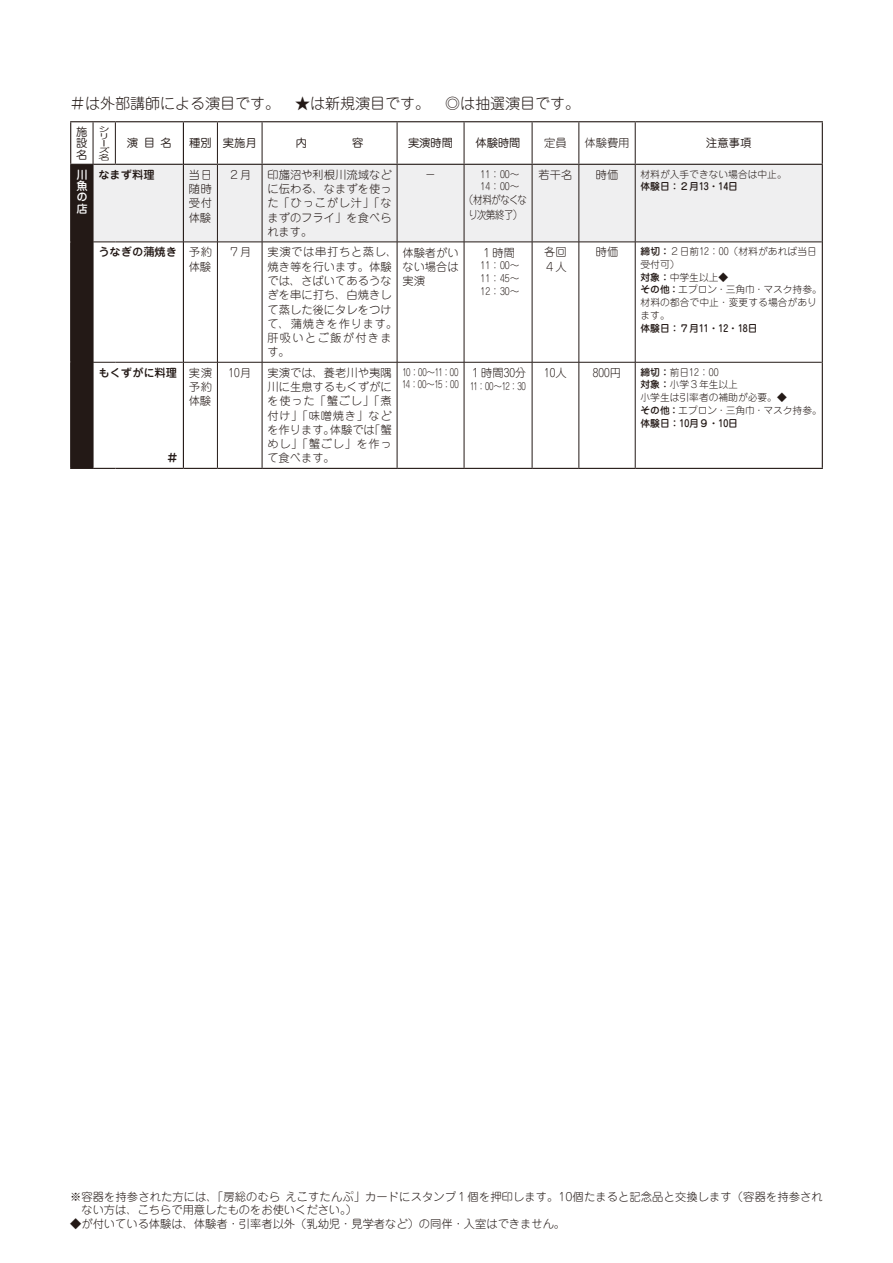
<style>
.page{position:relative;width:893px;height:1263px;background:#fff}
.page>*{position:absolute;margin:0;border:0;box-sizing:border-box;transform-origin:0 0}
.t1{font:300 15px "Jun 101 Pro";color:#231916}
.t2{font:300 11.25px/14.2px "Jun 101 Pro";letter-spacing:.005em;color:#231916}
.t3{font:500 11.25px "Jun 34 Pro";color:#231916}
.t4{font:11.25px/11.2px "Jun 201 Pro";color:#231916;text-align:justify}
.t5{font:300 11.25px/14.2px "Jun 101 Pro";letter-spacing:-.055em;color:#231916;text-align:center;scale:.85 1}
.t6{font:500 11.25px/11.2px "Jun 34 Pro";color:#fff;text-align:justify}
.t7{font:300 9.75px/12.8px "Jun 101 Pro";color:#231916}
.t8{font:500 9.75px "Jun 34 Pro";color:#231916}
.t9{font:300 9.75px/12.8px "Jun 101 Pro";color:#231916;scale:.9 1}
.t10{font:7.35px/7.1px "Jun 201 Pro";color:#231916;scale:1.54 1}
.s1{font-family:"Jun 101 Pro";font-weight:300}
.s2{font-family:"Jun 34 Pro";font-weight:500}
</style>
<div class="page">
<div style="left:115px;top:165px;width:707px;height:77px;background:#efeff0"></div>
<hr style="left:217px;top:122px;width:1px;height:42px;background:#231916">
<hr style="left:262px;top:122px;width:1px;height:42px;background:#231916">
<hr style="left:397px;top:122px;width:1px;height:42px;background:#231916">
<hr style="left:464px;top:122px;width:1px;height:42px;background:#231916">
<hr style="left:532px;top:122px;width:1px;height:42px;background:#231916">
<hr style="left:579px;top:122px;width:1px;height:42px;background:#231916">
<hr style="left:635px;top:122px;width:1px;height:42px;background:#231916">
<hr style="left:217px;top:165px;width:1px;height:77px;background:#231916">
<hr style="left:262px;top:165px;width:1px;height:77px;background:#231916">
<hr style="left:397px;top:165px;width:1px;height:77px;background:#231916">
<hr style="left:464px;top:165px;width:1px;height:77px;background:#231916">
<hr style="left:532px;top:165px;width:1px;height:77px;background:#231916">
<hr style="left:579px;top:165px;width:1px;height:77px;background:#231916">
<hr style="left:635px;top:165px;width:1px;height:77px;background:#231916">
<hr style="left:217px;top:242px;width:1px;height:120px;background:#231916">
<hr style="left:262px;top:242px;width:1px;height:120px;background:#231916">
<hr style="left:397px;top:242px;width:1px;height:120px;background:#231916">
<hr style="left:464px;top:242px;width:1px;height:120px;background:#231916">
<hr style="left:532px;top:242px;width:1px;height:120px;background:#231916">
<hr style="left:579px;top:242px;width:1px;height:120px;background:#231916">
<hr style="left:635px;top:242px;width:1px;height:120px;background:#231916">
<hr style="left:217px;top:362px;width:1px;height:106px;background:#231916">
<hr style="left:262px;top:362px;width:1px;height:106px;background:#231916">
<hr style="left:397px;top:362px;width:1px;height:106px;background:#231916">
<hr style="left:464px;top:362px;width:1px;height:106px;background:#231916">
<hr style="left:532px;top:362px;width:1px;height:106px;background:#231916">
<hr style="left:579px;top:362px;width:1px;height:106px;background:#231916">
<hr style="left:635px;top:362px;width:1px;height:106px;background:#231916">
<hr style="left:822px;top:242px;width:1px;height:120px;background:#231916">
<hr style="left:822px;top:362px;width:1px;height:106px;background:#231916">
<hr style="left:184px;top:362px;width:33px;height:1px;background:#231916">
<hr style="left:217px;top:362px;width:45px;height:1px;background:#231916">
<hr style="left:262px;top:362px;width:135px;height:1px;background:#231916">
<hr style="left:397px;top:362px;width:67px;height:1px;background:#231916">
<hr style="left:464px;top:362px;width:68px;height:1px;background:#231916">
<hr style="left:532px;top:362px;width:47px;height:1px;background:#231916">
<hr style="left:579px;top:362px;width:56px;height:1px;background:#231916">
<hr style="left:635px;top:362px;width:187px;height:1px;background:#231916">
<hr style="left:70px;top:122px;width:1px;height:42px;background:#231916">
<svg style="left:70px;top:121px;width:45px;height:1px"></svg>
<hr style="left:183px;top:121px;width:34px;height:1px;background:#231916">
<hr style="left:217px;top:121px;width:45px;height:1px;background:#231916">
<hr style="left:262px;top:121px;width:135px;height:1px;background:#231916">
<hr style="left:397px;top:121px;width:67px;height:1px;background:#231916">
<hr style="left:464px;top:121px;width:68px;height:1px;background:#231916">
<hr style="left:532px;top:121px;width:47px;height:1px;background:#231916">
<hr style="left:579px;top:121px;width:56px;height:1px;background:#231916">
<hr style="left:635px;top:121px;width:188px;height:1px;background:#231916">
<hr style="left:822px;top:122px;width:1px;height:42px;background:#231916">
<hr style="left:184px;top:164px;width:33px;height:1px;background:#231916">
<hr style="left:217px;top:164px;width:45px;height:1px;background:#231916">
<hr style="left:262px;top:164px;width:135px;height:1px;background:#231916">
<hr style="left:397px;top:164px;width:67px;height:1px;background:#231916">
<hr style="left:464px;top:164px;width:68px;height:1px;background:#231916">
<hr style="left:532px;top:164px;width:47px;height:1px;background:#231916">
<hr style="left:579px;top:164px;width:56px;height:1px;background:#231916">
<hr style="left:635px;top:164px;width:188px;height:1px;background:#231916">
<hr style="left:115px;top:121px;width:68px;height:1px;background:#231916">
<hr style="left:115px;top:164px;width:68px;height:1px;background:#231916">
<hr style="left:115px;top:362px;width:68px;height:1px;background:#231916">
<hr style="left:93px;top:122px;width:1px;height:42px;background:#231916">
<hr style="left:115px;top:122px;width:1px;height:42px;background:#231916">
<hr style="left:183px;top:164px;width:1px;height:78px;background:#231916">
<hr style="left:183px;top:242px;width:1px;height:120px;background:#231916">
<hr style="left:183px;top:362px;width:1px;height:106px;background:#231916">
<hr style="left:183px;top:122px;width:1px;height:42px;background:#231916">
<hr style="left:115px;top:242px;width:68px;height:1px;background:#231916">
<hr style="left:183px;top:242px;width:34px;height:1px;background:#231916">
<hr style="left:217px;top:242px;width:45px;height:1px;background:#231916">
<hr style="left:262px;top:242px;width:135px;height:1px;background:#231916">
<hr style="left:397px;top:242px;width:67px;height:1px;background:#231916">
<hr style="left:464px;top:242px;width:68px;height:1px;background:#231916">
<hr style="left:532px;top:242px;width:47px;height:1px;background:#231916">
<hr style="left:579px;top:242px;width:56px;height:1px;background:#231916">
<hr style="left:635px;top:242px;width:187px;height:1px;background:#231916">
<hr style="left:822px;top:165px;width:1px;height:77px;background:#231916">
<hr style="left:115px;top:468px;width:68px;height:1px;background:#231916">
<hr style="left:183px;top:468px;width:34px;height:1px;background:#231916">
<hr style="left:217px;top:468px;width:45px;height:1px;background:#231916">
<hr style="left:262px;top:468px;width:135px;height:1px;background:#231916">
<hr style="left:397px;top:468px;width:67px;height:1px;background:#231916">
<hr style="left:464px;top:468px;width:68px;height:1px;background:#231916">
<hr style="left:532px;top:468px;width:47px;height:1px;background:#231916">
<hr style="left:579px;top:468px;width:56px;height:1px;background:#231916">
<hr style="left:635px;top:468px;width:188px;height:1px;background:#231916">
<svg style="left:70px;top:164px;width:45px;height:305px"></svg>
<h1 class="t1" style="left:70px;top:91px;width:512px">＃は外部講師による演目です。　★は新規演目です。　◎は抽選演目です。</h1>
<p class="t4" style="left:76px;top:125px;width:12px">施設名</p>
<p class="t10" style="left:99px;top:125px;width:9px">シリーズ名</p>
<p class="t4" style="left:127px;top:136px;width:46px">演目名</p>
<p class="t4" style="left:189px;top:136px;width:69px">種別 実施月</p>
<p class="t4" style="left:408px;top:136px;width:46px">実演時間</p>
<p class="t4" style="left:476px;top:136px;width:46px">体験時間</p>
<p class="t2" style="left:544px;top:135px;width:24px">定員</p>
<p class="t2" style="left:584px;top:135px;width:46px">体験費用</p>
<p class="t4" style="left:706px;top:136px;width:46px">注意事項</p>
<p class="t6" style="left:76px;top:168px;width:12px">川魚の店</p>
<p class="t3" style="left:98px;top:166px;width:58px">なまず料理</p>
<p class="t2" style="left:189px;top:166px;width:25px;text-align:justify">当日随時受付体験</p>
<p class="t2" style="left:228px;top:166px;width:24px">２月</p>
<p class="t2" style="left:267px;top:166px;width:126px;text-align:justify">印旛沼や利根川流域などに伝わる、なまずを使った「ひっこがし汁」「なまずのフライ」を食べられます。</p>
<p class="t2" style="left:425px;top:166px;width:13px">－</p>
<p class="t7" style="left:480px;top:166px;width:40px">11：00～<br>14：00～</p>
<p class="t2" style="left:539px;top:166px;width:35px">若干名</p>
<p class="t2" style="left:596px;top:166px;width:24px">時価</p>
<p class="t7" style="left:640px;top:166px;width:148px">材料が入手できない場合は中止。</p>
<p class="t8" style="left:640px;top:179px;width:99px">体験日：２月13・14日</p>
<p class="t5" style="left:464px;top:192px;width:76px">（材料がなくなり次第終了）</p>
<p class="t3" style="left:98px;top:243px;width:115px">うなぎの蒲焼き <span class="s1">予約</span></p>
<p class="t2" style="left:189px;top:258px;width:24px">体験</p>
<p class="t3" style="left:98px;top:364px;width:115px">もくずがに料理 <span class="s1">実演</span></p>
<p class="t2" style="left:189px;top:378px;width:25px">予約体験</p>
<p class="t3" style="left:167px;top:449px;width:13px">＃</p>
<p class="t2" style="left:228px;top:244px;width:24px">７月</p>
<p class="t2" style="left:267px;top:244px;width:193px">実演では串打ちと蒸し、体験者がい焼き等を行います。体験<br>では、さばいてあるうな<br>ぎを串に打ち、白焼きし<br>て蒸した後にタレをつけ<br>て、蒲焼きを作ります。<br>肝吸いとご飯が付きま<br>す。</p>
<p class="t2" style="left:402px;top:258px;width:58px">ない場合は実演</p>
<p class="t2" style="left:481px;top:244px;width:35px">１時間</p>
<p class="t7" style="left:480px;top:258px;width:40px;text-align:justify">11：00～11：45～12：30～</p>
<p class="t2" style="left:228px;top:364px;width:24px">10月</p>
<p class="t2" style="left:267px;top:364px;width:126px;text-align:justify">実演では、養老川や夷隅川に生息するもくずがにを使った「蟹ごし」「煮付け」「味噌焼き」などを作ります。体験では「蟹めし」「蟹ごし」を作って食べます。</p>
<p class="t9" style="left:402px;top:364px;width:64px">10：00～11：00<br>14：00～15：00</p>
<p class="t2" style="left:470px;top:364px;width:58px">１時間30分</p>
<p class="t9" style="left:470px;top:379px;width:64px">11：00～12：30</p>
<p class="t2" style="left:544px;top:244px;width:24px">各回<br>４人</p>
<p class="t2" style="left:596px;top:244px;width:24px">時価</p>
<p class="t7" style="left:640px;top:244px;width:183px"><span class="s2">締切：</span>２日前12：00（材料があれば当日受付可）<br><span class="s2">対象：</span>中学生以上◆<br><span class="s2">その他：</span>エプロン・三角巾・マスク持参。材料の都合で中止・変更する場合があります。</p>
<p class="t8" style="left:640px;top:320px;width:118px">体験日：７月11・12・18日</p>
<p class="t2" style="left:544px;top:364px;width:24px">10人</p>
<p class="t2" style="left:593px;top:364px;width:30px">800円</p>
<p class="t7" style="left:640px;top:364px;width:183px"><span class="s2">締切：</span>前日12：00<br><span class="s2">対象：</span>小学３年生以上<br>小学生は引率者の補助が必要。◆<br><span class="s2">その他：</span>エプロン・三角巾・マスク持参。</p>
<p class="t8" style="left:640px;top:415px;width:99px">体験日：10月９・10日</p>
<p class="t2" style="left:81px;top:1188px;width:743px;line-height:13.5px;text-indent:-11px">※容器を持参された方には、「房総のむらえこすたんぷ」カードにスタンプ１個を押印します。10個たまると記念品と交換します（容器を持参されない方は、こちらで用意したものをお使いください。）</p>
<p class="t2" style="left:70px;top:1215px;width:496px">◆が付いている体験は、体験者・引率者以外（乳幼児・見学者など）の同伴・入室はできません。</p>
</div>
